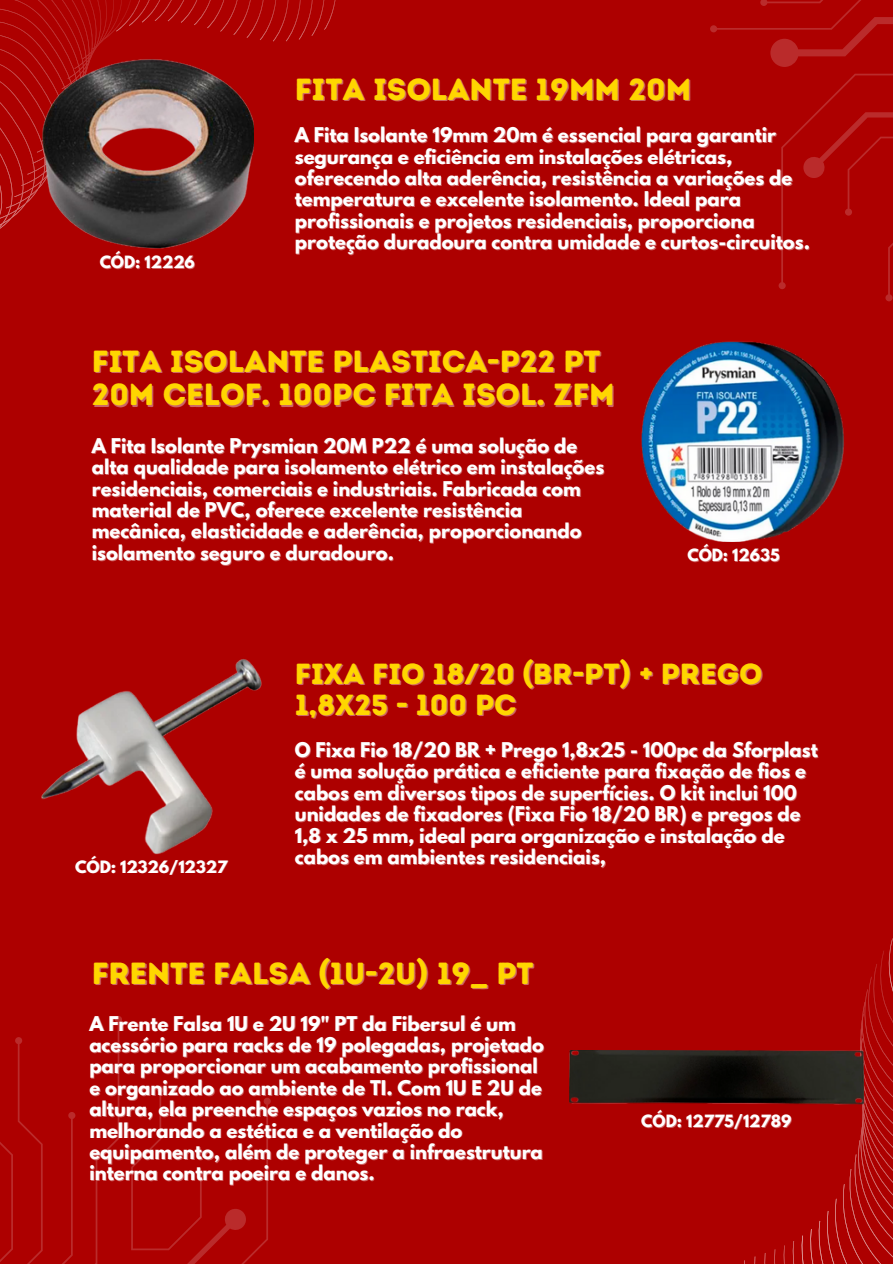
<style>
.page{position:relative;width:893px;height:1264px;background:#fff}
.page>*{position:absolute;margin:0;border:0;box-sizing:border-box;transform-origin:0 0}
.t1{font:30.6px "Intro Rust Base";color:#ffd600}
.t2{font:29.1px "Intro Rust Base";color:#ffd600}
.t3{font:700 18px/21.3px "League Spartan";color:#fff}
.t4{font:700 15px "League Spartan";color:#fff}
</style>
<div class="page">
<div style="left:0;top:0;width:892px;height:1263px;background:#ad0000"></div>
<svg style="left:0;top:1016px;width:271px;height:247px"></svg>
<svg style="left:710px;top:0;width:182px;height:302px"></svg>
<svg style="left:0;top:0;width:336px;height:229px"></svg>
<svg style="left:744px;top:940px;width:148px;height:323px"></svg>
<img style="left:41px;top:59px;width:213px;height:190px">
<img style="left:641px;top:341px;width:203px;height:200px">
<img style="left:41px;top:659px;width:221px;height:196px">
<img style="left:569px;top:1050px;width:294px;height:55px">
<h3 class="t4" style="left:100px;top:254px;width:97px">CÓD: 12226</h3>
<p class="t1" style="left:295px;top:71px;width:398px">FITA ISOLANTE 19MM 20M</p>
<p class="t3" style="left:295px;top:127px;width:483px">A Fita Isolante 19mm 20m é essencial para garantir</p>
<h1 class="t3" style="left:295px;top:148px;width:439px">segurança e eficiência em instalações elétricas,</h1>
<h3 class="t3" style="left:295px;top:169px;width:499px">oferecendo alta aderência, resistência a variações de</h3>
<p class="t3" style="left:295px;top:191px;width:447px">temperatura e excelente isolamento. Ideal para</p>
<p class="t3" style="left:295px;top:212px;width:461px">profissionais e projetos residenciais, proporciona</p>
<h2 class="t3" style="left:295px;top:233px;width:516px">proteção duradoura contra umidade e curtos-circuitos.</h2>
<p class="t1" style="left:92px;top:342px;width:510px">FITA ISOLANTE PLASTICA-P22 PT</p>
<p class="t1" style="left:92px;top:376px;width:524px">20M CELOF. 100PC FITA ISOL. ZFM</p>
<p class="t3" style="left:92px;top:437px;width:487px">A Fita Isolante Prysmian 20M P22 é uma solução de</p>
<p class="t3" style="left:92px;top:458px;width:514px">alta qualidade para isolamento elétrico em instalações</p>
<h2 class="t3" style="left:92px;top:480px;width:490px">residenciais, comerciais e industriais. Fabricada com</h2>
<h3 class="t3" style="left:92px;top:501px;width:432px">material de PVC, oferece excelente resistência</h3>
<p class="t3" style="left:92px;top:523px;width:491px">mecânica, elasticidade e aderência, proporcionando</p>
<p class="t3" style="left:92px;top:544px;width:304px">isolamento seguro e duradouro.</p>
<p class="t4" style="left:687px;top:547px;width:94px">CÓD: 12635</p>
<p class="t4" style="left:75px;top:859px;width:154px">CÓD: 12326/12327</p>
<p class="t2" style="left:295px;top:656px;width:469px">FIXA FIO 18/20 (BR-pt) + PREGO</p>
<h1 class="t2" style="left:295px;top:687px;width:223px">1,8X25 - 100 PC</h1>
<p class="t3" style="left:295px;top:741px;width:524px">O Fixa Fio 18/20 BR + Prego 1,8x25 - 100pc da Sforplast</p>
<p class="t3" style="left:295px;top:762px;width:512px">é uma solução prática e eficiente para fixação de fios e</p>
<p class="t3" style="left:295px;top:784px;width:503px">cabos em diversos tipos de superfícies. O kit inclui 100</p>
<p class="t3" style="left:295px;top:805px;width:507px">unidades de fixadores (Fixa Fio 18/20 BR) e pregos de</p>
<p class="t3" style="left:295px;top:827px;width:491px">1,8 x 25 mm, ideal para organização e instalação de</p>
<p class="t3" style="left:295px;top:848px;width:313px">cabos em ambientes residenciais,</p>
<h3 class="t1" style="left:92px;top:954px;width:443px">FRENTE FALSA (1U-2u) 19_ PT</h3>
<p class="t3" style="left:89px;top:1015px;width:456px">A Frente Falsa 1U e 2U 19" PT da Fibersul é um acessório para racks de 19 polegadas, projetado para proporcionar um acabamento profissional e organizado ao ambiente de TI. Com 1U E 2U de altura, ela preenche espaços vazios no rack, melhorando a estética e a ventilação do equipamento, além de proteger a infraestrutura interna contra poeira e danos.</p>
<p class="t4" style="left:641px;top:1113px;width:152px">CÓD: 12775/12789</p>
</div>
